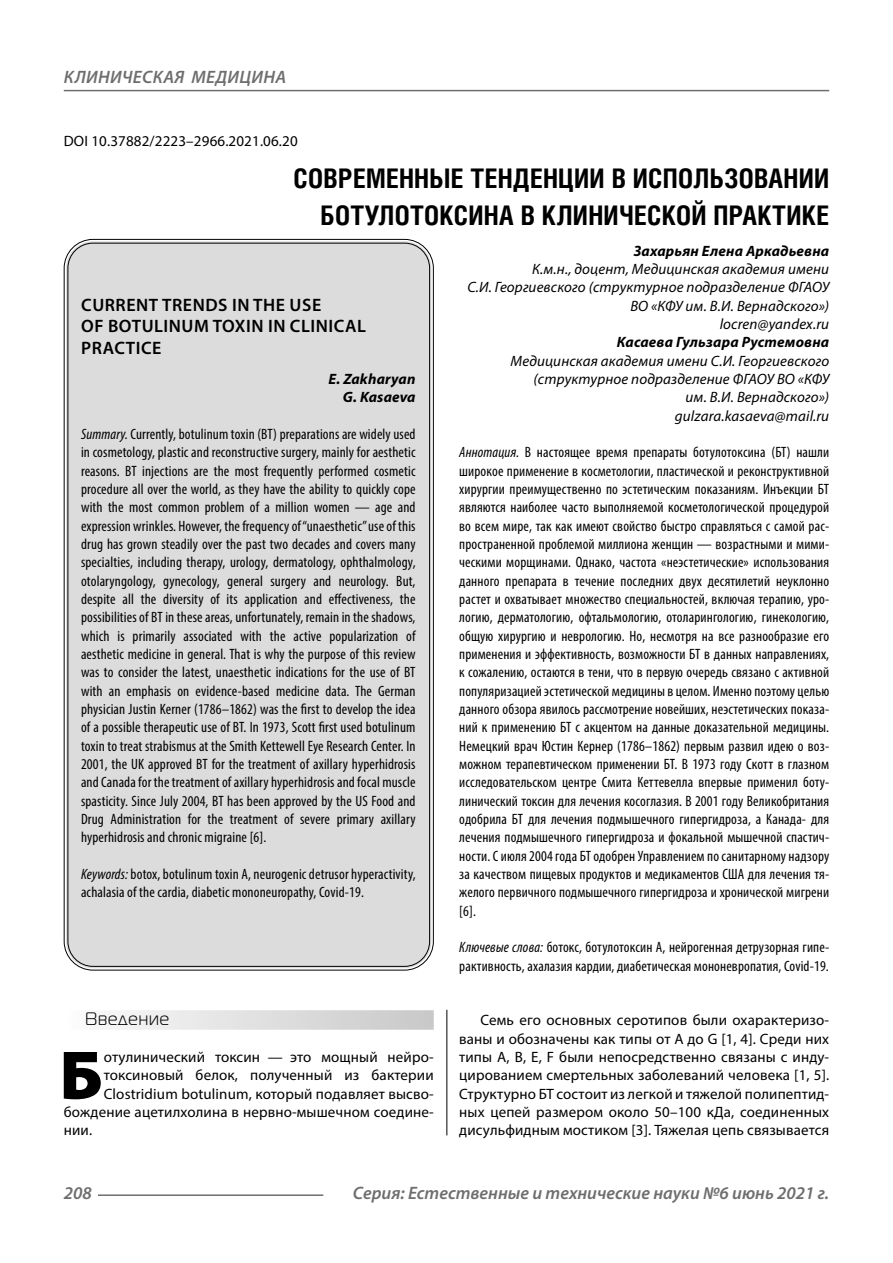
<style>
.page{position:relative;width:893px;height:1263px;background:#fff}
.page>*{position:absolute;margin:0;border:0;box-sizing:border-box;transform-origin:0 0}
.Bukvica{font:900 69.3px "Myriad Pro";color:#000}
.Header{font:700 27px/37.5px "Helios Cond C";letter-spacing:.01em;color:#000;text-align:right}
.t1{font:italic 600 18px "Myriad Pro";color:#6e6e6e}
.Header-eng{font:600 18px/21.6px "Myriad Pro";letter-spacing:.03em;color:#000}
.Subheader{font:18px "Magistral C";letter-spacing:.05em;color:#000}
.Annotation-rus{font:condensed 15px/18.3px "Myriad Pro";letter-spacing:.01em;color:#000;text-align:justify}
.Annotation-eng{font:condensed 15px/18.3px "Myriad Pro";letter-spacing:.01em;color:#000;text-align:justify}
.Normal{font:15px/18.3px "Myriad Pro";letter-spacing:.01em;color:#000;text-align:justify}
.Author-doc{font:italic 15px/18.3px "Myriad Pro";letter-spacing:.01em;color:#000;text-align:right}
.Bukvica-2{font:15px "Myriad Pro";letter-spacing:.01em;color:#000}
.Author{font:italic 700 15px "Myriad Pro";letter-spacing:.01em;color:#000}
.Author-email{font:italic 15px "Myriad Pro";letter-spacing:.01em;color:#000}
.DOI{font:15px "Myriad Pro";letter-spacing:.01em;color:#000}
.Author-eng{font:italic 700 15px "Myriad Pro";letter-spacing:.01em;color:#000}
.s1{font-style:italic}
</style>
<div class="page">
<hr style="left:446px;top:989px;width:1px;height:146px;background:#000">
<div style="left:64px;top:1010px;width:370px;height:20px;background:linear-gradient(to right,#fcfcfc,#c8c8c8)"></div>
<div style="left:66px;top:241px;width:365px;height:727px;background:#dcdcdc;border-radius:27px"></div>
<hr style="left:98px;top:1194px;width:225px;height:2px;background:#6e6e6e">
<hr style="left:64px;top:90px;width:765px;height:1px;background:#6e6e6e">
<p class="t1" style="left:64px;top:66px;width:12px">клиническая</p>
<p class="t1" style="left:191px;top:66px;width:13px">меди</p>
<p class="t1" style="left:240px;top:66px;width:25px">цина</p>
<p class="DOI" style="left:64px;top:132px;width:235px">DOI 10.37882/2223–2966.2021.06.20</p>
<p class="Header" style="left:294px;top:159px;width:537px">СОВРЕМЕННЫЕ ТЕНДЕНЦИИ В ИСПОЛЬЗОВАНИИ<br>БОТУЛОТОКСИНА В КЛИНИЧЕСКОЙ ПРАКТИКЕ</p>
<p class="Author" style="left:634px;top:241px;width:197px">Захарьян Елена Аркадьевна</p>
<p class="Author-doc" style="left:467px;top:260px;width:363px">К.м.н., доцент, Медицинская академия имени<br>С.И. Георгиевского (структурное подразделение ФГАОУ<br>ВО «КФУ им. В.И. Вернадского»)</p>
<p class="Author-email" style="left:720px;top:315px;width:111px">locren@yandex.ru</p>
<p class="Author" style="left:617px;top:333px;width:214px">Касаева Гульзара Рустемовна</p>
<p class="Author-doc" style="left:510px;top:351px;width:320px">Медицинская академия имени С.И. Георгиевского (структурное подразделение ФГАОУ ВО «КФУ им. В.И. Вернадского»)</p>
<p class="Author-email" style="left:675px;top:406px;width:156px">gulzara.kasaeva@mail.ru</p>
<p class="Annotation-rus" style="left:459px;top:443px;width:371px"><span class="s1">Аннотация.</span> В настоящее время препараты ботулотоксина (БТ) нашли широкое применение в косметологии, пластической и реконструктивной хирургии преимущественно по эстетическим показаниям. Инъекции БТ являются наиболее часто выполняемой косметологической процедурой во всем мире, так как имеют свойство быстро справляться с самой рас&shy;пространенной проблемой миллиона женщин — возрастными и мими&shy;ческими морщинами. Однако, частота «неэстетические» использования данного препарата в течение последних двух десятилетий неуклонно растет и охватывает множество специальностей, включая терапию, уро&shy;логию, дерматологию, офтальмологию, отоларингологию, гинекологию, общую хирургию и неврологию. Но, несмотря на все разнообразие его применения и эффективность, возможности БТ в данных направлениях, к сожалению, остаются в тени, что в первую очередь связано с активной популяризацией эстетической медицины в целом. Именно поэтому целью данного обзора явилось рассмотрение новейших, неэстетических показа&shy;ний к применению БТ с акцентом на данные доказательной медицины.<br>Немецкий врач Юстин Кернер (1786–1862) первым развил идею о воз&shy;можном терапевтическом применении БТ. В 1973 году Скотт в глазном исследовательском центре Смита Кеттевелла впервые применил боту&shy;линический токсин для лечения косоглазия. В 2001 году Великобритания одобрила БТ для лечения подмышечного гипергидроза, а Канада- для лечения подмышечного гипергидроза и фокальной мышечной спастич&shy;ности. С июля 2004 года БТ одобрен Управлением по санитарному надзору за качеством пищевых продуктов и медикаментов США для лечения тя&shy;желого первичного подмышечного гипергидроза и хронической мигрени [6].</p>
<p class="Annotation-rus" style="left:459px;top:938px;width:371px"><span class="s1">Ключевые слова:</span> ботокс, ботулотоксин А, нейрогенная детрузорная гипе&shy;рактивность, ахалазия кардии, диабетическая мононевропатия, Covid‑19.</p>
<p class="Subheader" style="left:85px;top:1010px;width:86px">Введение</p>
<p class="Bukvica" style="left:59px;top:1029px;width:45px">Б</p>
<p class="Bukvica-2" style="left:104px;top:1048px;width:331px">отулинический токсин — это мощный нейро-</p>
<p class="Header-eng" style="left:81px;top:293px;width:286px">CURRENT TRENDS IN THE USE<br>OF BOTULINUM TOXIN IN CLINICAL<br>PRACTICE</p>
<p class="Author-eng" style="left:329px;top:369px;width:88px">E. Zakharyan</p>
<p class="Author-eng" style="left:343px;top:388px;width:74px">G. Kasaeva</p>
<p class="Annotation-eng" style="left:81px;top:425px;width:336px"><span class="s1">Summary.</span> Currently, botulinum toxin (BT) preparations are widely used in cosmetology, plastic and reconstructive surgery, mainly for aesthetic reasons. BT injections are the most frequently performed cosmetic procedure all over the world, as they have the ability to quickly cope with the most common problem of a million women — age and expression wrinkles. However, the frequency of “unaesthetic” use of this drug has grown steadily over the past two decades and covers many specialties, including therapy, urology, dermatology, ophthalmology, otolaryngology, gynecology, general surgery and neurology. But, despite all the diversity of its application and effectiveness, the possibilities of BT in these areas, unfortunately, remain in the shadows, which is primarily associated with the active popularization of aesthetic medicine in general. That is why the purpose of this review was to consider the latest, unaesthetic indications for the use of BT with an emphasis on evidence-based medicine data. The German physician Justin Kerner (1786–1862) was the first to develop the idea of a possible therapeutic use of BT. In 1973, Scott first used botulinum toxin to treat strabismus at the Smith Kettewell Eye Research Center. In 2001, the UK approved BT for the treatment of axillary hyperhidrosis and Canada for the treatment of axillary hyperhidrosis and focal muscle spasticity. Since July 2004, BT has been approved by the US Food and Drug Administration for the treatment of severe primary axillary hyperhidrosis and chronic migraine [6].</p>
<p class="Annotation-eng" style="left:81px;top:864px;width:336px"><span class="s1">Keywords:</span> botox, botulinum toxin A, neurogenic detrusor hyperactivity, achalasia of the cardia, diabetic mononeuropathy, Covid‑19.</p>
<p class="Normal" style="left:459px;top:1011px;width:371px;text-indent:21px">Семь его основных серотипов были охарактеризо&shy;ваны и обозначены как типы от А до G [1, 4]. Среди них типы А, В, Е, F были непосредственно связаны с инду&shy;цированием смертельных заболеваний человека [1, 5].<br>Структурно БТ состоит из легкой и тяжелой полипептид&shy;ных цепей размером около 50–100 кДа, соединенных дисульфидным мостиком [3]. Тяжелая цепь связывается</p>
<p class="Bukvica-2" style="left:104px;top:1066px;width:331px">токсиновый белок, полученный из бактерии</p>
<p class="Bukvica-2" style="left:104px;top:1084px;width:331px">Clostridium botulinum, который подавляет высво-</p>
<p class="Bukvica-2" style="left:64px;top:1103px;width:371px">бождение ацетилхолина в нервно-мышечном соедине-</p>
<p class="Bukvica-2" style="left:64px;top:1121px;width:30px">нии.</p>
<p class="t1" style="left:64px;top:1182px;width:30px">208</p>
<p class="t1" style="left:353px;top:1182px;width:478px">Серия: Естественные и технические науки №6 июнь 2021 г.</p>
</div>
